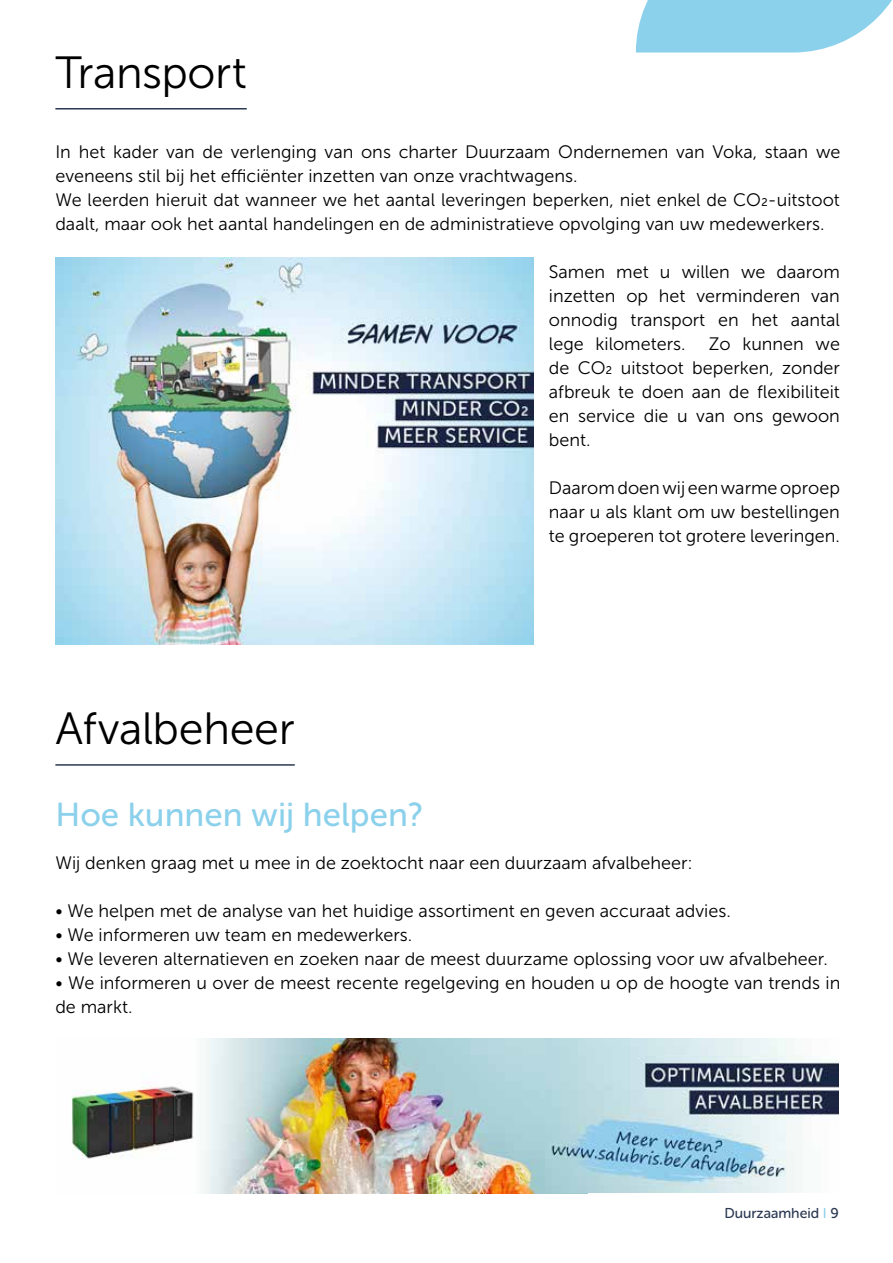
<style>
.page{position:relative;width:893px;height:1263px;background:#fff}
.page>*{position:absolute;margin:0;border:0;box-sizing:border-box;transform-origin:0 0}
.t1{font:45px "Museo Sans 300";letter-spacing:-.01em;color:#000}
.t2{font:33px "Museo Sans 500";color:#8cd1eb}
.t3{font:18px/24px "Museo Sans 300";color:#000;text-align:justify}
.t4{font:14.25px "Museo Sans Rounded 500";color:#2b3952}
.s1{color:#8cd1eb}
</style>
<div class="page">
<svg style="left:636px;top:0;width:256px;height:53px;background:#9bd7ed"></svg>
<hr style="left:55px;top:764px;width:240px;height:2px;background:#2b3952">
<hr style="left:55px;top:108px;width:192px;height:2px;background:#2b3952">
<img style="left:55px;top:258px;width:478px;height:387px">
<img style="left:71px;top:1039px;width:517px;height:155px">
<img style="left:546px;top:1039px;width:293px;height:153px">
<h1 class="t1" style="left:55px;top:48px;width:193px">Transport</h1>
<p class="t3" style="left:55px;top:140px;width:786px;text-align:left">In het kader van de verlenging van ons charter Duurzaam Ondernemen van Voka, staan we eveneens stil bij het efficiënter inzetten van onze vrachtwagens.<br>We leerden hieruit dat wanneer we het aantal leveringen beperken, niet enkel de CO2-uitstoot daalt, maar ook het aantal handelingen en de administratieve opvolging van uw medewerkers.</p>
<p class="t3" style="left:549px;top:260px;width:293px">Samen met u willen we daarom inzetten op het verminderen van onnodig transport en het aantal lege kilometers.</p>
<p class="t3" style="left:549px;top:332px;width:293px;text-indent:160px">Zo kunnen we de CO2 uitstoot beperken, zonder afbreuk te doen aan de flexibiliteit en service die u van ons gewoon bent.</p>
<p class="t3" style="left:549px;top:476px;width:293px">Daarom doen wij een warme oproep naar u als klant om uw bestellingen te groeperen tot grotere leveringen.</p>
<h1 class="t1" style="left:55px;top:704px;width:241px">Afvalbeheer</h1>
<h2 class="t2" style="left:55px;top:796px;width:370px">Hoe kunnen wij helpen?</h2>
<p class="t3" style="left:55px;top:851px;width:639px">Wij denken graag met u mee in de zoektocht naar een duurzaam afvalbeheer:</p>
<p class="t3" style="left:55px;top:899px;width:677px">• We helpen met de analyse van het huidige assortiment en geven accuraat advies.</p>
<p class="t3" style="left:55px;top:923px;width:358px">• We informeren uw team en medewerkers.</p>
<p class="t3" style="left:55px;top:947px;width:774px">• We leveren alternatieven en zoeken naar de meest duurzame oplossing voor uw afvalbeheer.</p>
<p class="t3" style="left:55px;top:971px;width:786px">• We informeren u over de meest recente regelgeving en houden u op de hoogte van trends in de markt.</p>
<p class="t4" style="left:724px;top:1205px;width:116px">Duurzaamheid <span class="s1">I</span> 9</p>
</div>
